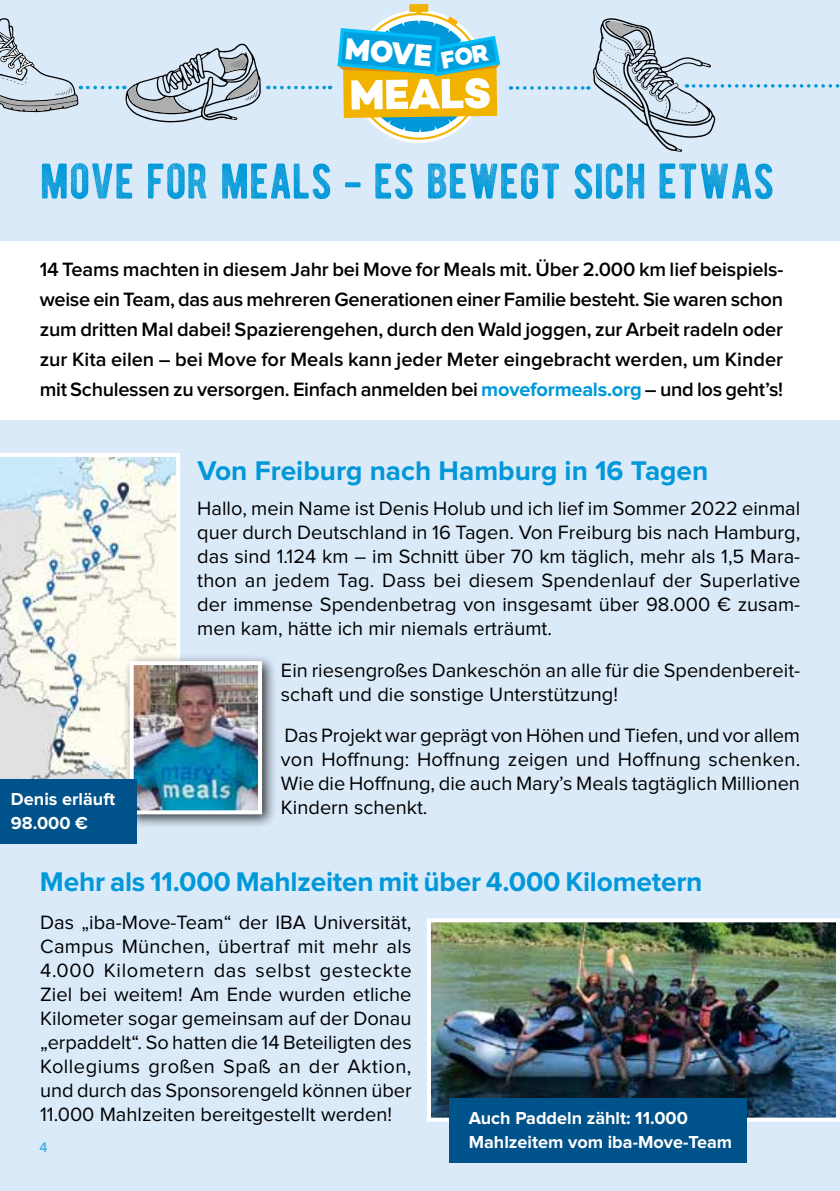
<style>
.page{position:relative;width:840px;height:1191px;background:#fff}
.page>*{position:absolute;margin:0;border:0;box-sizing:border-box;transform-origin:0 0}
.t1{font:50px "BERNIERDISTRESSED";color:#0098d8}
.t2{font:800 31px "Campton";color:#fff;scale:.95 1}
.t3{font:700 28px "Proxima Nova";letter-spacing:-.005em;color:#0098d8}
.t4{font:20px/24px "Proxima Nova";color:#000;text-align:justify}
.t5{font:600 20px/30px "Proxima Nova";letter-spacing:-.015em;color:#000;text-align:justify}
.t6{font:700 18px/24px "Proxima Nova";color:#fff}
.t7{font:600 14px "Proxima Nova";color:#43abe1}
.s1{font-weight:700;color:#0098d8}
</style>
<div class="page">
<div style="left:0;top:0;width:839px;height:1191px;background:#dbeaf9"></div>
<svg style="left:517px;top:18px;width:323px;height:134px"></svg>
<svg style="left:0;top:18px;width:81px;height:94px"></svg>
<svg style="left:88px;top:43px;width:173px;height:80px"></svg>
<div style="left:0;top:241px;width:839px;height:179px;background:#fff"></div>
<img style="left:431px;top:923px;width:403px;height:193px">
<div style="left:426px;top:918px;width:413px;height:203px;border:4px solid #fff"></div>
<svg style="left:0;top:453px;width:180px;height:326px;background:#e4e8e4"></svg>
<div style="left:123px;top:654px;width:154px;height:175px;background:#000;opacity:.75"></div>
<img style="left:135px;top:666px;width:122px;height:143px">
<div style="left:130px;top:661px;width:132px;height:153px;border:4px solid #fff"></div>
<div style="left:0;top:779px;width:137px;height:65px;background:#00528a"></div>
<div style="left:449px;top:1098px;width:297px;height:64px;background:#00528a"></div>
<svg style="left:268px;top:4px;width:233px;height:139px"></svg>
<h2 class="t2" style="left:346px;top:28px;width:93px;rotate:5deg">MOVE</h2>
<h1 class="t1" style="left:40px;top:140px;width:735px">MOVE FOR MEALS - ES BEWEGT SICH ETWAS</h1>
<p class="t5" style="left:40px;top:255px;width:745px">14 Teams machten in diesem Jahr bei Move for Meals mit. Über 2.000 km lief beispiels&shy;weise ein Team, das aus mehreren Generationen einer Familie besteht. Sie waren schon zum dritten Mal dabei! Spazierengehen, durch den Wald joggen, zur Arbeit radeln oder zur Kita eilen – bei Move for Meals kann jeder Meter eingebracht werden, um Kinder mit Schulessen zu versorgen. Einfach anmelden bei <span class="s1">moveformeals.org</span> – und los geht’s!</p>
<h3 class="t3" style="left:197px;top:458px;width:512px">Von Freiburg nach Hamburg in 16 Tagen</h3>
<p class="t6" style="left:11px;top:787px;width:106px">Denis erläuft<br>98.000 €</p>
<p class="t4" style="left:197px;top:497px;width:604px">Hallo, mein Name ist Denis Holub und ich lief im Sommer 2022 einmal quer durch Deutschland in 16 Tagen. Von Freiburg bis nach Hamburg, das sind 1.124 km – im Schnitt über 70 km täglich, mehr als 1,5 Mara&shy;thon an jedem Tag. Dass bei diesem Spendenlauf der Superlative der immense Spendenbetrag von insgesamt über 98.000 € zusam&shy;men kam, hätte ich mir niemals erträumt.</p>
<p class="t4" style="left:281px;top:659px;width:520px">Ein riesengroßes Dankeschön an alle für die Spendenbereit&shy;schaft und die sonstige Unterstützung!</p>
<p class="t4" style="left:281px;top:724px;width:520px">Das Projekt war geprägt von Höhen und Tiefen, und vor allem von Hoffnung: Hoffnung zeigen und Hoffnung schenken.<br>Wie die Hoffnung, die auch Mary’s Meals tagtäglich Millionen Kindern schenkt.</p>
<h3 class="t3" style="left:40px;top:869px;width:663px">Mehr als 11.000 Mahlzeiten mit über 4.000 Kilometern</h3>
<p class="t4" style="left:40px;top:911px;width:373px">Das „iba-Move-Team“ der IBA Universität, Campus München, übertraf mit mehr als 4.000 Kilometern das selbst gesteckte Ziel bei weitem! Am Ende wurden etliche Kilometer sogar gemeinsam auf der Donau „erpaddelt“. So hatten die 14 Beteiligten des Kollegiums großen Spaß an der Aktion, und durch das Sponsorengeld können über 11.000 Mahlzeiten bereitgestellt werden!</p>
<p class="t6" style="left:468px;top:1106px;width:220px">Auch Paddeln zählt: 11.000</p>
<p class="t7" style="left:39px;top:1140px;width:10px">4</p>
<p class="t6" style="left:468px;top:1130px;width:265px">Mahlzeitem vom iba-Move-Team</p>
</div>
